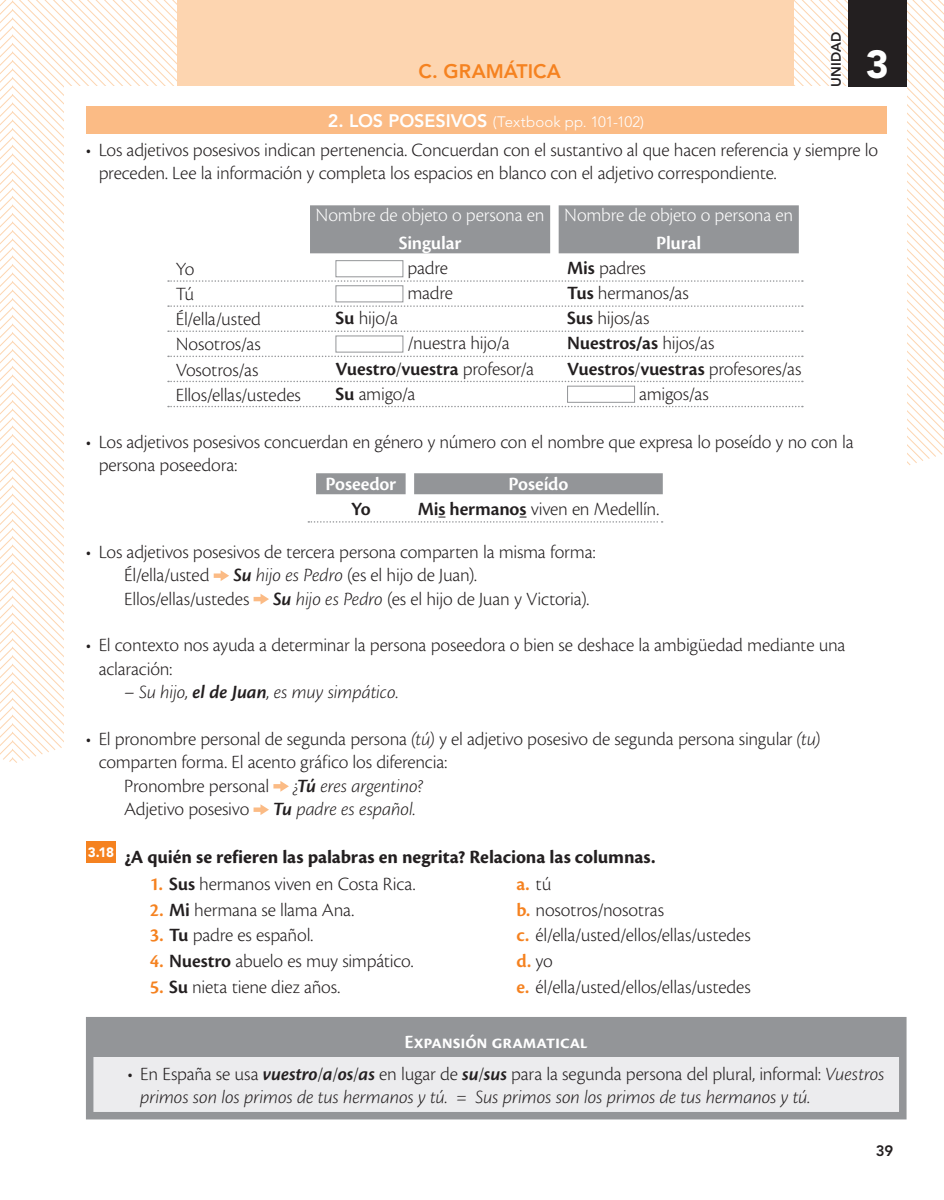
<style>
.page{position:relative;width:944px;height:1200px;background:#fff}
.page>*{position:absolute;margin:0;border:0;box-sizing:border-box;transform-origin:0 0}
.t1{font:900 39px "Avenir LT Std";color:#fff}
.t2{font:300 19.5px/25px "Cronos Pro";letter-spacing:-.01em;color:#231f20}
.t3{font:italic 300 19.5px/23.4px "Cronos Pro";letter-spacing:-.01em;color:#231f20}
.t4{font:700 19.5px "Cronos Pro";letter-spacing:-.005em;color:#231f20}
.t5{font:600 19.5px "Cronos Pro";color:#231f20}
.t6{font:300 19.5px "Cronos Pro";letter-spacing:-.01em;color:#fff}
.t7{font:600 19.5px "Cronos Pro";letter-spacing:-.01em;color:#fff}
.t8{font:800 19.5px "Avenir LT Std";color:#f58220}
.t9{font:300 15px "Avenir LT Std";letter-spacing:.005em;color:#fff}
.t10{font:800 15px "Avenir LT Std";color:#231f20}
.t11{font:800 13.5px "Avenir LT Std";letter-spacing:.01em;color:#231f20}
.t12{font:900 13.5px "Avenir LT Std";color:#fff}
.s1{font-weight:800;font-size:18px}
.s2{font-weight:600}
.s3{font-weight:300}
.s4{font-weight:600;color:#fff}
.s5{font-weight:600;font-style:italic}
.s6{font-style:italic}
.s7{font-style:normal}
.s8{font-weight:600;color:#f58220}
</style>
<div class="page">
<svg style="left:0;top:0;width:81px;height:763px"></svg>
<div style="left:177px;top:1px;width:616px;height:86px;background:#fdd5b0"></div>
<div style="left:64px;top:87px;width:842px;height:1113px;background:#fff"></div>
<svg style="left:825px;top:30px;width:19px;height:56px"></svg>
<div style="left:848px;top:0;width:58px;height:87px;background:#231f20"></div>
<div style="left:86px;top:106px;width:800px;height:28px;background:#fbbb85"></div>
<div style="left:90px;top:1021px;width:812px;height:95px;background:#ececee"></div>
<div style="left:91px;top:1024px;width:810px;height:33px;background:#939598"></div>
<div style="left:86px;top:1017px;width:820px;height:102px;border:8px solid #939598"></div>
<svg style="left:168px;top:280px;width:634px;height:2px"></svg>
<svg style="left:168px;top:305px;width:634px;height:2px"></svg>
<svg style="left:168px;top:330px;width:634px;height:2px"></svg>
<svg style="left:168px;top:356px;width:634px;height:1px"></svg>
<svg style="left:168px;top:381px;width:634px;height:1px"></svg>
<svg style="left:168px;top:406px;width:634px;height:1px"></svg>
<div style="left:310px;top:205px;width:240px;height:48px;background:#939598"></div>
<div style="left:335px;top:260px;width:68px;height:17px;border:1px solid #939598"></div>
<div style="left:335px;top:285px;width:68px;height:17px;border:1px solid #939598"></div>
<div style="left:335px;top:336px;width:68px;height:16px;border:1px solid #939598"></div>
<div style="left:558px;top:205px;width:240px;height:48px;background:#939598"></div>
<div style="left:567px;top:386px;width:68px;height:17px;border:1px solid #939598"></div>
<div style="left:316px;top:473px;width:89px;height:21px;background:#939598"></div>
<div style="left:414px;top:473px;width:248px;height:21px;background:#939598"></div>
<svg style="left:308px;top:517px;width:354px;height:6px"></svg>
<svg style="left:214px;top:570px;width:15px;height:11px"></svg>
<svg style="left:253px;top:594px;width:16px;height:11px"></svg>
<svg style="left:273px;top:781px;width:16px;height:11px"></svg>
<svg style="left:253px;top:804px;width:16px;height:11px"></svg>
<div style="left:86px;top:842px;width:30px;height:21px;background:#f58220"></div>
<p class="t8" style="left:418px;top:60px;width:144px">C. GRAMÁTICA</p>
<p class="t9" style="left:328px;top:113px;width:318px"><span class="s1">2. LOS POSESIVOS</span> (Textbook pp. 101-102)</p>
<p class="t11" style="left:828px;top:87px;width:56px;rotate:-90deg">UNIDAD</p>
<h1 class="t1" style="left:866px;top:41px;width:25px">3</h1>
<p class="t2" style="left:99px;top:138px;width:781px;line-height:23.4px;text-indent:-13px">• Los adjetivos posesivos indican pertenencia. Concuerdan con el sustantivo al que hacen referencia y siempre lo preceden. Lee la información y completa los espacios en blanco con el adjetivo correspondiente.</p>
<p class="t6" style="left:564px;top:204px;width:230px">Nombre de objeto o persona en</p>
<p class="t7" style="left:656px;top:232px;width:47px">Plural</p>
<p class="t2" style="left:567px;top:256px;width:80px"><span class="s2">Mis</span> padres</p>
<p class="t2" style="left:567px;top:281px;width:123px"><span class="s2">Tus</span> hermanos/as</p>
<p class="t2" style="left:567px;top:306px;width:84px"><span class="s2">Sus</span> hijos/as</p>
<p class="t5" style="left:567px;top:332px;width:149px">Nuestros/as <span class="s3">hijos/as</span></p>
<p class="t5" style="left:567px;top:357px;width:236px">Vuestros<span class="s3">/</span>vuestras <span class="s3">profesores/as</span></p>
<p class="t2" style="left:639px;top:381px;width:71px">amigos/as</p>
<p class="t2" style="left:99px;top:430px;width:756px;line-height:23.4px;text-indent:-13px">• Los adjetivos posesivos concuerdan en género y número con el nombre que expresa lo poseído y no con la persona poseedora:</p>
<p class="t7" style="left:325px;top:473px;width:72px">Poseedor</p>
<p class="t5" style="left:351px;top:498px;width:21px">Yo</p>
<p class="t6" style="left:315px;top:204px;width:230px">Nombre de objeto o persona en</p>
<p class="t7" style="left:399px;top:232px;width:64px">Singular</p>
<p class="t2" style="left:407px;top:256px;width:47px">padre madre</p>
<p class="t2" style="left:335px;top:306px;width:64px"><span class="s2">Su</span> hijo/a</p>
<p class="t2" style="left:335px;top:331px;width:200px;text-indent:72px">/nuestra hijo/a<br><span class="s2">Vuestro</span>/<span class="s2">vuestra</span> profesor/a<br><span class="s2">Su</span> amigo/a</p>
<p class="t2" style="left:176px;top:257px;width:127px">Yo<br>Tú<br>Él/ella/usted<br>Nosotros/as<br>Vosotros/as<br>Ellos/ellas/ustedes</p>
<p class="t2" style="left:417px;top:471px;width:243px;text-align:center"><span class="s4">Poseído<br></span><span class="s2">Mis hermanos</span> viven en Medellín.</p>
<p class="t2" style="left:124px;top:540px;width:473px;line-height:23.4px;text-indent:-38px">• Los adjetivos posesivos de tercera persona comparten la misma forma:<br>Él/ella/usted <span class="s5">Su</span> <span class="s6">hijo es Pedro</span> (es el hijo de Juan).<br>Ellos/ellas/ustedes <span class="s5">Su</span> <span class="s6">hijo es Pedro</span> (es el hijo de Juan y Victoria).</p>
<p class="t2" style="left:99px;top:633px;width:748px;line-height:23.4px;text-indent:-13px">• El contexto nos ayuda a determinar la persona poseedora o bien se deshace la ambigüedad mediante una aclaración:</p>
<p class="t3" style="left:124px;top:680px;width:276px"><span class="s7">–</span> Su hijo, <span class="s2">el de Juan</span>, es muy simpático.</p>
<p class="t2" style="left:86px;top:726px;width:736px">• El pronombre personal de segunda persona <span class="s6">(tú)</span> y el adjetivo posesivo de segunda persona singular <span class="s6">(tu)</span></p>
<p class="t2" style="left:99px;top:750px;width:350px">comparten forma. El acento gráfico los diferencia:</p>
<p class="t2" style="left:124px;top:773px;width:300px">Pronombre personal <span class="s6">¿</span><span class="s5">Tú</span> <span class="s6">eres argentino?</span></p>
<p class="t2" style="left:124px;top:796px;width:293px">Adjetivo posesivo <span class="s5">Tu</span> <span class="s6">padre es español.</span></p>
<p class="t4" style="left:124px;top:846px;width:532px">¿A quién se refieren las palabras en negrita? Relaciona las columnas.</p>
<p class="t2" style="left:150px;top:872px;width:267px"><span class="s8">1.</span> <span class="s2">Sus</span> hermanos viven en Costa Rica.</p>
<p class="t2" style="left:150px;top:897px;width:206px"><span class="s8">2.</span> <span class="s2">Mi</span> hermana se llama Ana.</p>
<p class="t2" style="left:150px;top:923px;width:165px"><span class="s8">3.</span> <span class="s2">Tu</span> padre es español.</p>
<p class="t2" style="left:150px;top:948px;width:265px"><span class="s8">4.</span> <span class="s2">Nuestro</span> abuelo es muy simpático.</p>
<p class="t2" style="left:150px;top:974px;width:192px"><span class="s8">5.</span> <span class="s2">Su</span> nieta tiene diez años.</p>
<p class="t12" style="left:88px;top:844px;width:28px">3.18</p>
<p class="t2" style="left:516px;top:871px;width:236px;line-height:25.5px"><span class="s8">a.</span> tú<br><span class="s8">b.</span> nosotros/nosotras<br><span class="s8">c.</span> él/ella/usted/ellos/ellas/ustedes <span class="s8">d.</span> yo<br><span class="s8">e.</span> él/ella/usted/ellos/ellas/ustedes</p>
<p class="t7" style="left:404px;top:1031px;width:185px">Expansión gramatical</p>
<p class="t3" style="left:140px;top:1062px;width:745px;text-indent:-13px"><span class="s7">• En España se usa</span> <span class="s2">vuestro</span><span class="s7">/</span><span class="s2">a</span><span class="s7">/</span><span class="s2">os</span><span class="s7">/</span><span class="s2">as</span> <span class="s7">en lugar de</span> <span class="s2">su</span><span class="s7">/</span><span class="s2">sus</span> <span class="s7">para la segunda persona del plural, informal:</span> Vuestros primos son los primos de tus hermanos y tú. = Sus primos son los primos de tus hermanos y tú.</p>
<p class="t10" style="left:875px;top:1142px;width:19px">39</p>
</div>
